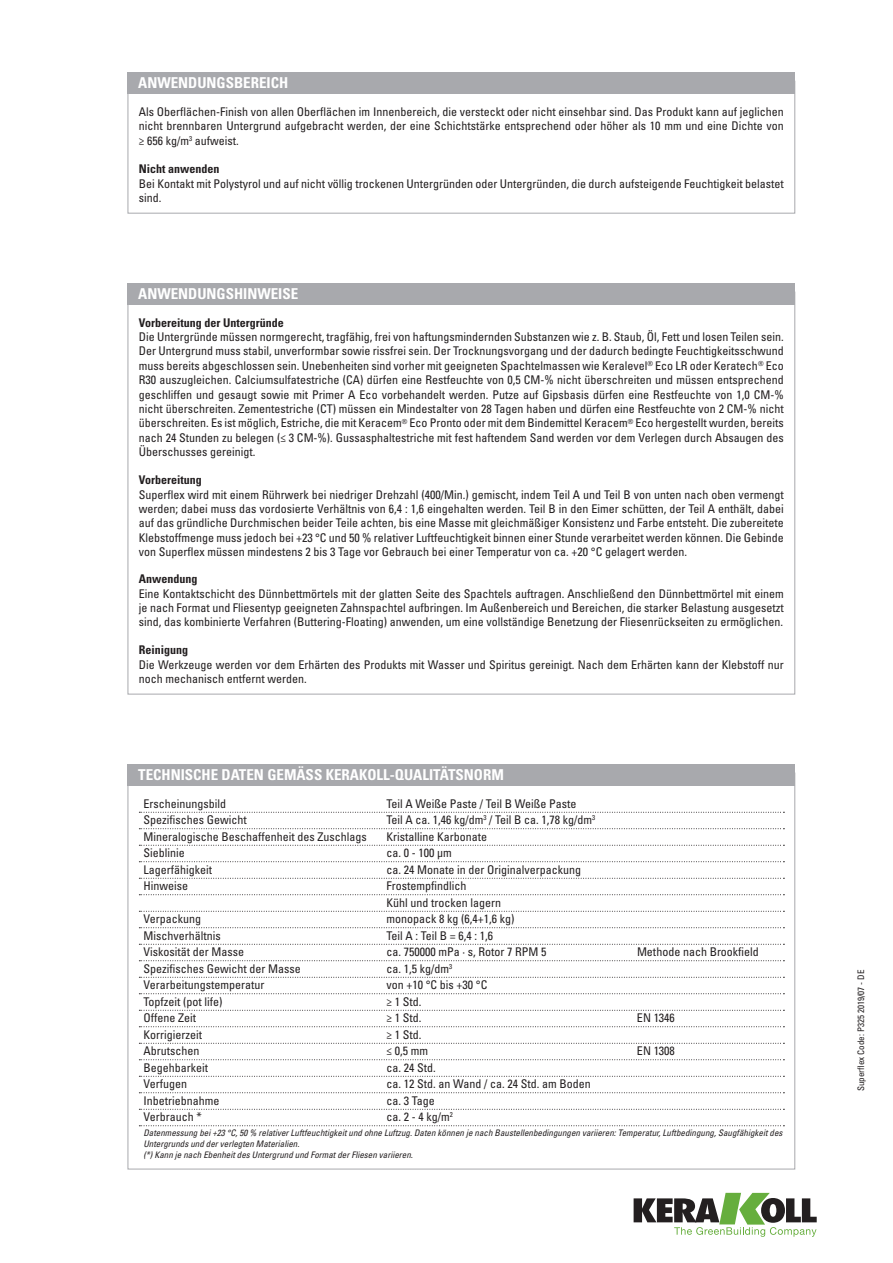
<style>
.page{position:relative;width:893px;height:1263px;background:#fff}
.page>*{position:absolute;margin:0;border:0;box-sizing:border-box;transform-origin:0 0}
._2011_eco_titolo_box{font:700 condensed 15px "Univers LT Std";color:#fff}
.eco_resa{font:condensed 12px/14.4px "Univers LT Std";color:#231f20;text-align:justify}
.eco_tabella_prestazi{font:condensed 12px "Univers LT Std";color:#231f20}
.eco_testo_box{font:condensed 12px/14.4px "Univers LT Std";color:#231f20;text-align:justify}
.eco_resa-2{font:700 condensed 12px "Univers LT Std";color:#231f20}
.eco_bold_interno_box{font:700 condensed 12px "Univers LT Std";color:#231f20}
.eco_nota_dati{font:italic condensed 9px/10.8px "Univers LT Std";color:#231f20}
.notag_eco_codice_sc{font:condensed 9px "Univers LT Std";color:#231f20}
</style>
<div class="page">
<svg style="left:634px;top:1193px;width:183px;height:44px"></svg>
<div style="left:128px;top:283px;width:667px;height:21px;background:#a8a9ad"></div>
<svg style="left:139px;top:812px;width:645px;height:1px"></svg>
<svg style="left:139px;top:828px;width:645px;height:1px"></svg>
<svg style="left:139px;top:845px;width:645px;height:1px"></svg>
<svg style="left:139px;top:861px;width:645px;height:1px"></svg>
<svg style="left:139px;top:878px;width:645px;height:1px"></svg>
<svg style="left:139px;top:894px;width:645px;height:1px"></svg>
<svg style="left:139px;top:911px;width:645px;height:1px"></svg>
<svg style="left:139px;top:927px;width:645px;height:1px"></svg>
<svg style="left:139px;top:944px;width:645px;height:1px"></svg>
<svg style="left:139px;top:960px;width:645px;height:1px"></svg>
<svg style="left:139px;top:977px;width:645px;height:1px"></svg>
<svg style="left:139px;top:993px;width:645px;height:1px"></svg>
<svg style="left:139px;top:1010px;width:645px;height:1px"></svg>
<svg style="left:139px;top:1026px;width:645px;height:1px"></svg>
<svg style="left:139px;top:1043px;width:645px;height:1px"></svg>
<svg style="left:139px;top:1059px;width:645px;height:1px"></svg>
<svg style="left:139px;top:1076px;width:645px;height:1px"></svg>
<svg style="left:139px;top:1092px;width:645px;height:1px"></svg>
<svg style="left:139px;top:1109px;width:645px;height:1px"></svg>
<svg style="left:139px;top:1125px;width:645px;height:1px"></svg>
<div style="left:128px;top:764px;width:667px;height:21px;background:#a8a9ad"></div>
<div style="left:128px;top:81px;width:667px;height:133px;border:1px solid #a8a9ad"></div>
<div style="left:128px;top:72px;width:667px;height:22px;background:#a8a9ad"></div>
<p class="_2011_eco_titolo_box" style="left:138px;top:74px;width:152px">ANWENDUNGSBEREICH</p>
<p class="eco_testo_box" style="left:139px;top:104px;width:646px">Als Oberflächen-Finish von allen Oberflächen im Innenbereich, die versteckt oder nicht einsehbar sind. Das Produkt kann auf jeglichen nicht brennbaren Untergrund aufgebracht werden, der eine Schichtstärke entsprechend oder höher als 10 mm und eine Dichte von ≥ 656 kg/m<sup>3</sup> aufweist.</p>
<p class="eco_bold_interno_box" style="left:139px;top:162px;width:82px">Nicht anwenden</p>
<p class="eco_testo_box" style="left:139px;top:176px;width:646px">Bei Kontakt mit Polystyrol und auf nicht völlig trockenen Untergründen oder Untergründen, die durch aufsteigende Feuchtigkeit belastet sind.</p>
<p class="_2011_eco_titolo_box" style="left:138px;top:285px;width:162px">ANWENDUNGSHINWEISE</p>
<p class="eco_resa-2" style="left:139px;top:315px;width:146px">Vorbereitung der Untergründe</p>
<p class="eco_resa" style="left:139px;top:329px;width:646px">Die Untergründe müssen normgerecht, tragfähig, frei von haftungsmindernden Substanzen wie z. B. Staub, Öl, Fett und losen Teilen sein.<br>Der Untergrund muss stabil, unverformbar sowie rissfrei sein. Der Trocknungsvorgang und der dadurch bedingte Feuchtigkeitsschwund muss bereits abgeschlossen sein. Unebenheiten sind vorher mit geeigneten Spachtelmassen wie Keralevel<sup>®</sup> Eco LR oder Keratech<sup>®</sup> Eco R30 auszugleichen. Calciumsulfatestriche (CA) dürfen eine Restfeuchte von 0,5 CM-% nicht überschreiten und müssen entsprechend geschliffen und gesaugt sowie mit Primer A Eco vorbehandelt werden. Putze auf Gipsbasis dürfen eine Restfeuchte von 1,0 CM-% nicht überschreiten. Zementestriche (CT) müssen ein Mindestalter von 28 Tagen haben und dürfen eine Restfeuchte von 2 CM-% nicht überschreiten. Es ist möglich, Estriche, die mit Keracem<sup>®</sup> Eco Pronto oder mit dem Bindemittel Keracem<sup>®</sup> Eco hergestellt wurden, bereits nach 24 Stunden zu belegen (≤ 3 CM-%). Gussasphaltestriche mit fest haftendem Sand werden vor dem Verlegen durch Absaugen des Überschusses gereinigt.</p>
<p class="eco_resa-2" style="left:139px;top:472px;width:64px">Vorbereitung</p>
<p class="eco_resa" style="left:139px;top:487px;width:646px">Superflex wird mit einem Rührwerk bei niedriger Drehzahl (400/Min.) gemischt, indem Teil A und Teil B von unten nach oben vermengt werden; dabei muss das vordosierte Verhältnis von 6,4 : 1,6 eingehalten werden. Teil B in den Eimer schütten, der Teil A enthält, dabei auf das gründliche Durchmischen beider Teile achten, bis eine Masse mit gleichmäßiger Konsistenz und Farbe entsteht. Die zubereitete Klebstoffmenge muss jedoch bei +23 °C und 50 % relativer Luftfeuchtigkeit binnen einer Stunde verarbeitet werden können. Die Gebinde von Superflex müssen mindestens 2 bis 3 Tage vor Gebrauch bei einer Temperatur von ca. +20 °C gelagert werden.</p>
<p class="eco_resa-2" style="left:139px;top:571px;width:60px">Anwendung</p>
<p class="eco_resa" style="left:139px;top:586px;width:646px">Eine Kontaktschicht des Dünnbettmörtels mit der glatten Seite des Spachtels auftragen. Anschließend den Dünnbettmörtel mit einem je nach Format und Fliesentyp geeigneten Zahnspachtel aufbringen. Im Außenbereich und Bereichen, die starker Belastung ausgesetzt sind, das kombinierte Verfahren (Buttering-Floating) anwenden, um eine vollständige Benetzung der Fliesenrückseiten zu ermöglichen.</p>
<p class="eco_resa-2" style="left:139px;top:643px;width:51px">Reinigung</p>
<p class="eco_resa" style="left:139px;top:657px;width:646px">Die Werkzeuge werden vor dem Erhärten des Produkts mit Wasser und Spiritus gereinigt. Nach dem Erhärten kann der Klebstoff nur noch mechanisch entfernt werden.</p>
<p class="_2011_eco_titolo_box" style="left:138px;top:766px;width:367px">TECHNISCHE DATEN GEMÄSS KERAKOLL-QUALITÄTSNORM</p>
<p class="eco_tabella_prestazi" style="left:143px;top:796px;width:84px">Erscheinungsbild</p>
<p class="eco_tabella_prestazi" style="left:386px;top:796px;width:192px">Teil A Weiße Paste / Teil B Weiße Paste</p>
<p class="eco_tabella_prestazi" style="left:143px;top:812px;width:105px">Spezifisches Gewicht</p>
<p class="eco_tabella_prestazi" style="left:386px;top:812px;width:210px">Teil A ca. 1,46 kg/dm<sup>3</sup> / Teil B ca. 1,78 kg/dm<sup>3</sup></p>
<p class="eco_tabella_prestazi" style="left:143px;top:829px;width:225px">Mineralogische Beschaffenheit des Zuschlags</p>
<p class="eco_tabella_prestazi" style="left:386px;top:829px;width:102px">Kristalline Karbonate</p>
<p class="eco_tabella_prestazi" style="left:143px;top:845px;width:43px">Sieblinie</p>
<p class="eco_tabella_prestazi" style="left:386px;top:845px;width:67px">ca. 0 - 100 µm</p>
<p class="eco_tabella_prestazi" style="left:143px;top:862px;width:70px">Lagerfähigkeit</p>
<p class="eco_tabella_prestazi" style="left:386px;top:862px;width:196px">ca. 24 Monate in der Originalverpackung</p>
<p class="eco_tabella_prestazi" style="left:143px;top:878px;width:46px">Hinweise</p>
<p class="eco_tabella_prestazi" style="left:386px;top:878px;width:81px">Frostempfindlich</p>
<p class="eco_tabella_prestazi" style="left:386px;top:895px;width:116px">Kühl und trocken lagern</p>
<p class="eco_tabella_prestazi" style="left:143px;top:911px;width:59px">Verpackung</p>
<p class="eco_tabella_prestazi" style="left:386px;top:911px;width:129px">monopack 8 kg (6,4+1,6 kg)</p>
<p class="eco_tabella_prestazi" style="left:143px;top:928px;width:79px">Mischverhältnis</p>
<p class="eco_tabella_prestazi" style="left:386px;top:928px;width:108px">Teil A : Teil B = 6,4 : 1,6</p>
<p class="eco_tabella_prestazi" style="left:143px;top:944px;width:102px">Viskosität der Masse</p>
<p class="eco_tabella_prestazi" style="left:386px;top:944px;width:161px">ca. 750000 mPa · s, Rotor 7 RPM 5</p>
<p class="eco_tabella_prestazi" style="left:637px;top:944px;width:123px">Methode nach Brookfield</p>
<p class="eco_tabella_prestazi" style="left:143px;top:961px;width:159px">Spezifisches Gewicht der Masse</p>
<p class="eco_tabella_prestazi" style="left:386px;top:961px;width:67px">ca. 1,5 kg/dm<sup>3</sup></p>
<p class="eco_tabella_prestazi" style="left:143px;top:977px;width:122px">Verarbeitungstemperatur</p>
<p class="eco_tabella_prestazi" style="left:386px;top:977px;width:102px">von +10 °C bis +30 °C</p>
<p class="eco_tabella_prestazi" style="left:143px;top:994px;width:80px">Topfzeit (pot life)</p>
<p class="eco_tabella_prestazi" style="left:386px;top:994px;width:36px">≥ 1 Std.</p>
<p class="eco_tabella_prestazi" style="left:143px;top:1010px;width:54px">Offene Zeit</p>
<p class="eco_tabella_prestazi" style="left:386px;top:1010px;width:36px">≥ 1 Std.</p>
<p class="eco_tabella_prestazi" style="left:637px;top:1010px;width:39px">EN 1346</p>
<p class="eco_tabella_prestazi" style="left:143px;top:1027px;width:60px">Korrigierzeit</p>
<p class="eco_tabella_prestazi" style="left:386px;top:1027px;width:36px">≥ 1 Std.</p>
<p class="eco_tabella_prestazi" style="left:143px;top:1043px;width:57px">Abrutschen</p>
<p class="eco_tabella_prestazi" style="left:386px;top:1043px;width:43px">≤ 0,5 mm</p>
<p class="eco_tabella_prestazi" style="left:637px;top:1043px;width:39px">EN 1308</p>
<p class="eco_tabella_prestazi" style="left:143px;top:1060px;width:66px">Begehbarkeit</p>
<p class="eco_tabella_prestazi" style="left:386px;top:1060px;width:51px">ca. 24 Std.</p>
<p class="eco_tabella_prestazi" style="left:143px;top:1076px;width:45px">Verfugen</p>
<p class="eco_tabella_prestazi" style="left:386px;top:1076px;width:206px">ca. 12 Std. an Wand / ca. 24 Std. am Boden</p>
<p class="eco_tabella_prestazi" style="left:143px;top:1093px;width:77px">Inbetriebnahme</p>
<p class="eco_tabella_prestazi" style="left:386px;top:1093px;width:50px">ca. 3 Tage</p>
<p class="eco_tabella_prestazi" style="left:143px;top:1109px;width:60px">Verbrauch *</p>
<p class="eco_tabella_prestazi" style="left:386px;top:1109px;width:68px">ca. 2 - 4 kg/m<sup>2</sup></p>
<p class="eco_nota_dati" style="left:143px;top:1127px;width:641px">Datenmessung bei +23 °C, 50 % relativer Luftfeuchtigkeit und ohne Luftzug. Daten können je nach Baustellenbedingungen variieren: Temperatur, Luftbedingung, Saugfähigkeit des<br>Untergrunds und der verlegten Materialien.</p>
<p class="eco_nota_dati" style="left:143px;top:1149px;width:271px">(*) Kann je nach Ebenheit des Untergrund und Format der Fliesen variieren.</p>
<p class="notag_eco_codice_sc" style="left:855px;top:1091px;width:123px;rotate:-90deg">Superflex Code: P325 2019/07 - DE</p>
</div>
